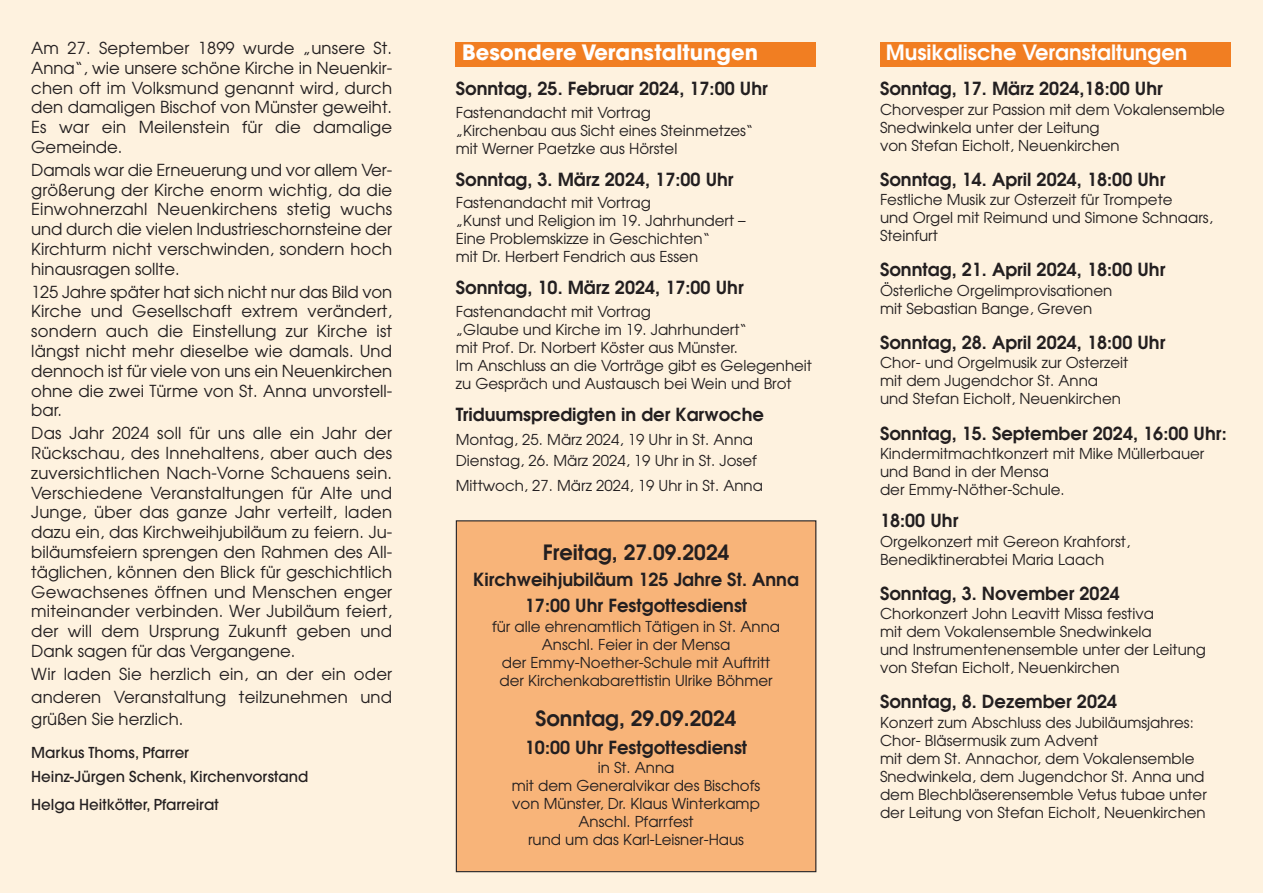
<style>
.page{position:relative;width:1263px;height:893px;background:#fef2df}
.page>*{position:absolute;margin:0;border:0;box-sizing:border-box;transform-origin:0 0}
.t1{font:600 21px "Avant Garde";color:#231f20}
.t2{font:600 21px "Avant Garde";color:#fff}
.t3{font:700 21px "Avant Garde";color:#fff}
.t4{font:600 18px "Avant Garde";color:#231f20}
.t5{font:16.5px/19.8px "Avant Garde";color:#231f20;text-align:justify}
.t6{font:15px/18px "Avant Garde";color:#231f20}
.t7{font:500 15px "Avant Garde";color:#231f20}
</style>
<div class="page">
<div style="left:456px;top:42px;width:360px;height:24px;background:#f17e22"></div>
<div style="left:880px;top:42px;width:351px;height:24px;background:#f17e22"></div>
<div style="left:457px;top:521px;width:358px;height:350px;background:#f8b479"></div>
<div style="left:456px;top:520px;width:360px;height:352px;border:1px solid #231f20"></div>
<p class="t5" style="left:31px;top:39px;width:363px">Am 27. September 1899 wurde „unsere St.<br>Anna“, wie unsere schöne Kirche in Neuenkir&shy;chen oft im Volksmund genannt wird, durch den damaligen Bischof von Münster geweiht.<br>Es war ein Meilenstein für die damalige</p>
<p class="t5" style="left:31px;top:138px;width:93px">Gemeinde.</p>
<p class="t5" style="left:31px;top:161px;width:362px">Damals war die Erneuerung und vor allem Ver&shy;größerung der Kirche enorm wichtig, da die Einwohnerzahl Neuenkirchens stetig wuchs und durch die vielen Industrieschornsteine der Kirchturm nicht verschwinden, sondern hoch hinausragen sollte.</p>
<p class="t5" style="left:31px;top:283px;width:362px">125 Jahre später hat sich nicht nur das Bild von Kirche und Gesellschaft extrem verändert, sondern auch die Einstellung zur Kirche ist längst nicht mehr dieselbe wie damals. Und dennoch ist für viele von uns ein Neuenkirchen ohne die zwei Türme von St. Anna unvorstell&shy;bar.</p>
<p class="t5" style="left:31px;top:425px;width:362px">Das Jahr 2024 soll für uns alle ein Jahr der Rückschau, des Innehaltens, aber auch des zuversichtlichen Nach-Vorne Schauens sein.<br>Verschiedene Veranstaltungen für Alte und Junge, über das ganze Jahr verteilt, laden dazu ein, das Kirchweihjubiläum zu feiern. Ju&shy;biläumsfeiern sprengen den Rahmen des All&shy;täglichen, können den Blick für geschichtlich Gewachsenes öffnen und Menschen enger miteinander verbinden. Wer Jubiläum feiert, der will dem Ursprung Zukunft geben und Dank sagen für das Vergangene.</p>
<p class="t5" style="left:31px;top:665px;width:362px">Wir laden Sie herzlich ein, an der ein oder</p>
<p class="t5" style="left:31px;top:688px;width:362px">anderen Veranstaltung teilzunehmen und</p>
<p class="t5" style="left:31px;top:711px;width:154px">grüßen Sie herzlich.</p>
<p class="t7" style="left:31px;top:747px;width:159px">Markus Thoms, Pfarrer</p>
<p class="t7" style="left:31px;top:771px;width:279px">Heinz-Jürgen Schenk, Kirchenvorstand</p>
<p class="t7" style="left:31px;top:799px;width:189px">Helga Heitkötter, Pfarreirat</p>
<p class="t3" style="left:462px;top:45px;width:297px">Besondere Veranstaltungen</p>
<p class="t4" style="left:456px;top:82px;width:314px">Sonntag, 25. Februar 2024, 17:00 Uhr</p>
<p class="t6" style="left:456px;top:104px;width:196px">Fastenandacht mit Vortrag</p>
<p class="t6" style="left:456px;top:122px;width:299px">„Kirchenbau aus Sicht eines Steinmetzes“</p>
<p class="t6" style="left:456px;top:140px;width:223px">mit Werner Paetzke aus Hörstel</p>
<p class="t4" style="left:456px;top:172px;width:279px">Sonntag, 3. März 2024, 17:00 Uhr</p>
<p class="t6" style="left:456px;top:195px;width:196px">Fastenandacht mit Vortrag</p>
<p class="t6" style="left:456px;top:213px;width:291px">„Kunst und Religion im 19. Jahrhundert –</p>
<p class="t6" style="left:456px;top:231px;width:256px">Eine Problemskizze in Geschichten“</p>
<p class="t6" style="left:456px;top:249px;width:244px">mit Dr. Herbert Fendrich aus Essen</p>
<p class="t4" style="left:456px;top:281px;width:290px">Sonntag, 10. März 2024, 17:00 Uhr</p>
<p class="t6" style="left:456px;top:304px;width:196px">Fastenandacht mit Vortrag</p>
<p class="t6" style="left:456px;top:322px;width:293px">„Glaube und Kirche im 19. Jahrhundert“</p>
<p class="t6" style="left:456px;top:340px;width:284px">mit Prof. Dr. Norbert Köster aus Münster.</p>
<p class="t6" style="left:456px;top:358px;width:358px">Im Anschluss an die Vorträge gibt es Gelegenheit zu Gespräch und Austausch bei Wein und Brot</p>
<p class="t4" style="left:456px;top:408px;width:310px">Triduumspredigten in der Karwoche</p>
<p class="t6" style="left:456px;top:432px;width:299px">Montag, 25. März 2024, 19 Uhr in St. Anna</p>
<p class="t6" style="left:456px;top:453px;width:303px">Dienstag, 26. März 2024, 19 Uhr in St. Josef</p>
<p class="t6" style="left:456px;top:478px;width:309px">Mittwoch, 27. März 2024, 19 Uhr in St. Anna</p>
<p class="t1" style="left:543px;top:545px;width:188px">Freitag, 27.09.2024</p>
<p class="t4" style="left:473px;top:573px;width:327px">Kirchweihjubiläum 125 Jahre St. Anna</p>
<p class="t4" style="left:525px;top:599px;width:224px">17:00 Uhr Festgottesdienst</p>
<p class="t6" style="left:492px;top:618px;width:290px">für alle ehrenamtlich Tätigen in St. Anna</p>
<p class="t6" style="left:542px;top:636px;width:190px">Anschl. Feier in der Mensa</p>
<p class="t6" style="left:502px;top:654px;width:270px">der Emmy-Noether-Schule mit Auftritt</p>
<p class="t6" style="left:499px;top:672px;width:275px">der Kirchenkabarettistin Ulrike Böhmer</p>
<p class="t1" style="left:535px;top:710px;width:203px">Sonntag, 29.09.2024</p>
<p class="t4" style="left:525px;top:740px;width:224px">10:00 Uhr Festgottesdienst</p>
<p class="t6" style="left:598px;top:760px;width:78px">in St. Anna</p>
<p class="t6" style="left:512px;top:778px;width:250px">mit dem Generalvikar des Bischofs</p>
<p class="t6" style="left:512px;top:796px;width:249px">von Münster, Dr. Klaus Winterkamp</p>
<p class="t6" style="left:578px;top:814px;width:117px">Anschl. Pfarrfest</p>
<p class="t6" style="left:528px;top:832px;width:217px">rund um das Karl-Leisner-Haus</p>
<p class="t2" style="left:886px;top:45px;width:303px">Musikalische Veranstaltungen</p>
<p class="t4" style="left:880px;top:82px;width:284px">Sonntag, 17. März 2024,18:00 Uhr</p>
<p class="t6" style="left:880px;top:101px;width:346px">Chorvesper zur Passion mit dem Vokalensemble<br>Snedwinkela unter der Leitung</p>
<p class="t6" style="left:880px;top:137px;width:241px">von Stefan Eicholt, Neuenkirchen</p>
<p class="t4" style="left:880px;top:172px;width:287px">Sonntag, 14. April 2024, 18:00 Uhr</p>
<p class="t6" style="left:880px;top:192px;width:294px">Festliche Musik zur Osterzeit für Trompete</p>
<p class="t6" style="left:880px;top:210px;width:334px">und Orgel mit Reimund und Simone Schnaars,<br>Steinfurt</p>
<p class="t4" style="left:880px;top:263px;width:287px">Sonntag, 21. April 2024, 18:00 Uhr</p>
<p class="t6" style="left:880px;top:283px;width:234px">Österliche Orgelimprovisationen</p>
<p class="t6" style="left:880px;top:301px;width:214px">mit Sebastian Bange, Greven</p>
<p class="t4" style="left:880px;top:336px;width:287px">Sonntag, 28. April 2024, 18:00 Uhr</p>
<p class="t6" style="left:880px;top:355px;width:250px">Chor- und Orgelmusik zur Osterzeit</p>
<p class="t6" style="left:880px;top:373px;width:220px">mit dem Jugendchor St. Anna</p>
<p class="t6" style="left:880px;top:391px;width:242px">und Stefan Eicholt, Neuenkirchen</p>
<p class="t4" style="left:880px;top:426px;width:348px">Sonntag, 15. September 2024, 16:00 Uhr:</p>
<p class="t6" style="left:880px;top:446px;width:326px">Kindermitmachtkonzert mit Mike Müllerbauer und Band in der Mensa</p>
<p class="t6" style="left:880px;top:482px;width:186px">der Emmy-Nöther-Schule.</p>
<p class="t4" style="left:880px;top:514px;width:80px">18:00 Uhr</p>
<p class="t6" style="left:880px;top:533px;width:252px">Orgelkonzert mit Gereon Krahforst,</p>
<p class="t6" style="left:880px;top:551px;width:226px">Benediktinerabtei Maria Laach</p>
<p class="t4" style="left:880px;top:586px;width:241px">Sonntag, 3. November 2024</p>
<p class="t6" style="left:880px;top:606px;width:275px">Chorkonzert John Leavitt Missa festiva</p>
<p class="t6" style="left:880px;top:624px;width:273px">mit dem Vokalensemble Snedwinkela</p>
<p class="t6" style="left:880px;top:642px;width:328px">und Instrumentenensemble unter der Leitung von Stefan Eicholt, Neuenkirchen</p>
<p class="t4" style="left:880px;top:695px;width:239px">Sonntag, 8. Dezember 2024</p>
<p class="t6" style="left:880px;top:715px;width:315px">Konzert zum Abschluss des Jubiläumsjahres:<br>Chor- Bläsermusik zum Advent</p>
<p class="t6" style="left:880px;top:751px;width:328px">mit dem St. Annachor, dem Vokalensemble Snedwinkela, dem Jugendchor St. Anna und dem Blechbläserensemble Vetus tubae unter der Leitung von Stefan Eicholt, Neuenkirchen</p>
</div>
